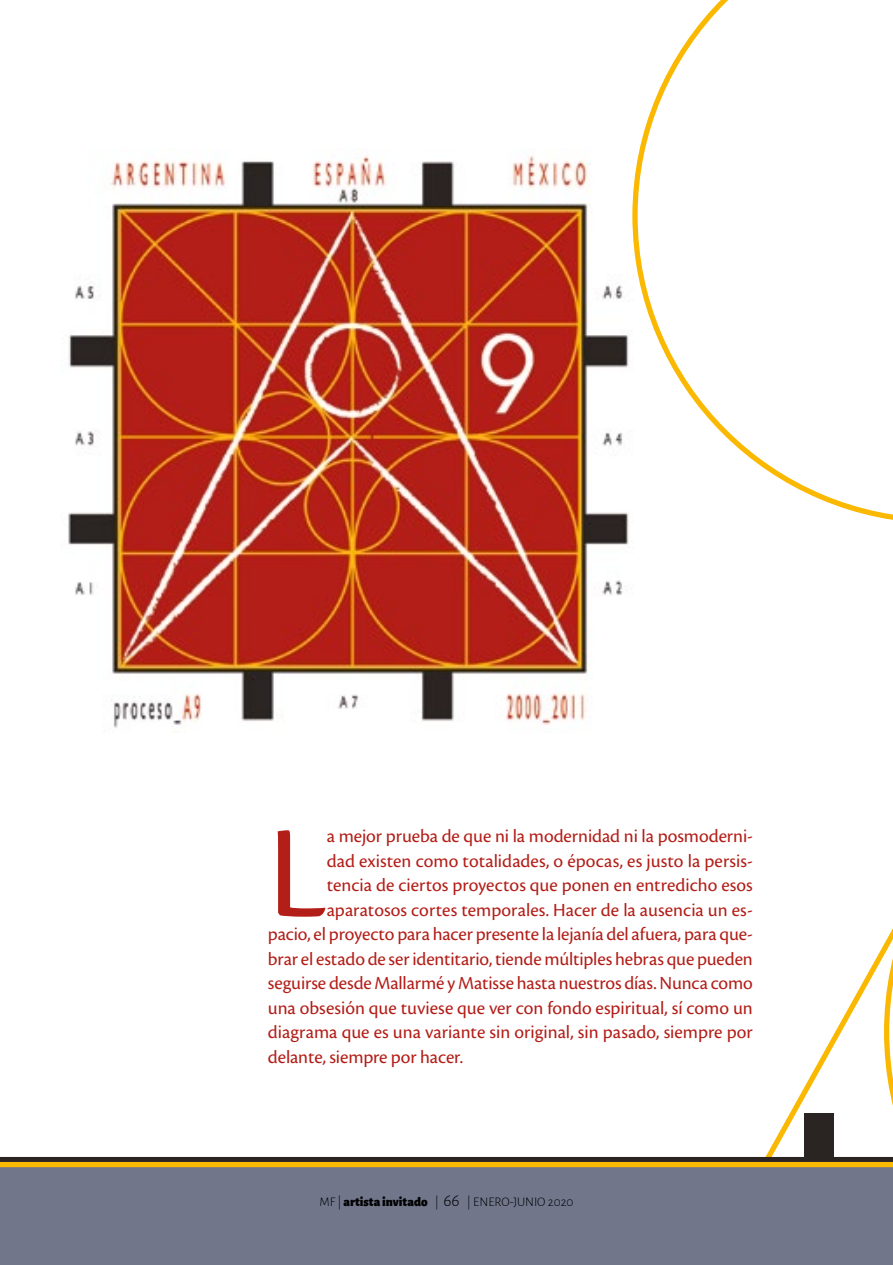
<style>
.page{position:relative;width:893px;height:1265px;background:#fff}
.page>*{position:absolute;margin:0;border:0;box-sizing:border-box;transform-origin:0 0}
.t1{font:136.15px "Cronos Pro";color:#b31e18}
.t2{font:19.25px "Cronos Pro";color:#b31e18}
.t3{font:300 13.12px "Alegreya Sans";color:#000}
.s1{font-weight:900}
.s2{font-size:17.5px}
</style>
<div class="page">
<img style="left:68px;top:156px;width:561px;height:572px">
<svg style="left:765px;top:944px;width:119px;height:213px"></svg>
<svg style="left:632px;top:0;width:261px;height:520px"></svg>
<svg style="left:884px;top:928px;width:9px;height:178px"></svg>
<div style="left:0;top:1157px;width:893px;height:5px;background:#2a2422"></div>
<div style="left:0;top:1162px;width:893px;height:103px;background:#71768b"></div>
<div style="left:804px;top:1114px;width:29px;height:44px;background:#2a2422"></div>
<h1 class="t1" style="left:268px;top:795px;width:60px">L</h1>
<p class="t2" style="left:327px;top:825px;width:428px">a mejor prueba de que ni la modernidad ni la posmoderni-</p>
<p class="t2" style="left:327px;top:850px;width:428px">dad existen como totalidades, o épocas, es justo la persis-</p>
<p class="t2" style="left:327px;top:874px;width:428px">tencia de ciertos proyectos que ponen en entredicho esos</p>
<p class="t2" style="left:327px;top:899px;width:428px">aparatosos cortes temporales. Hacer de la ausencia un es-</p>
<p class="t2" style="left:268px;top:923px;width:486px">pacio, el proyecto para hacer presente la lejanía del afuera, para que-</p>
<p class="t2" style="left:268px;top:948px;width:486px">brar el estado de ser identitario, tiende múltiples hebras que pueden</p>
<p class="t2" style="left:268px;top:972px;width:486px">seguirse desde Mallarmé y Matisse hasta nuestros días. Nunca como</p>
<p class="t2" style="left:268px;top:997px;width:486px">una obsesión que tuviese que ver con fondo espiritual, sí como un</p>
<p class="t2" style="left:268px;top:1021px;width:486px">diagrama que es una variante sin original, sin pasado, siempre por</p>
<p class="t2" style="left:268px;top:1046px;width:197px">delante, siempre por hacer.</p>
<p class="t3" style="left:319px;top:1193px;width:256px">MF | <span class="s1">artista invitado</span> | <span class="s2">66</span> | ENERO-JUNIO 2020</p>
</div>
